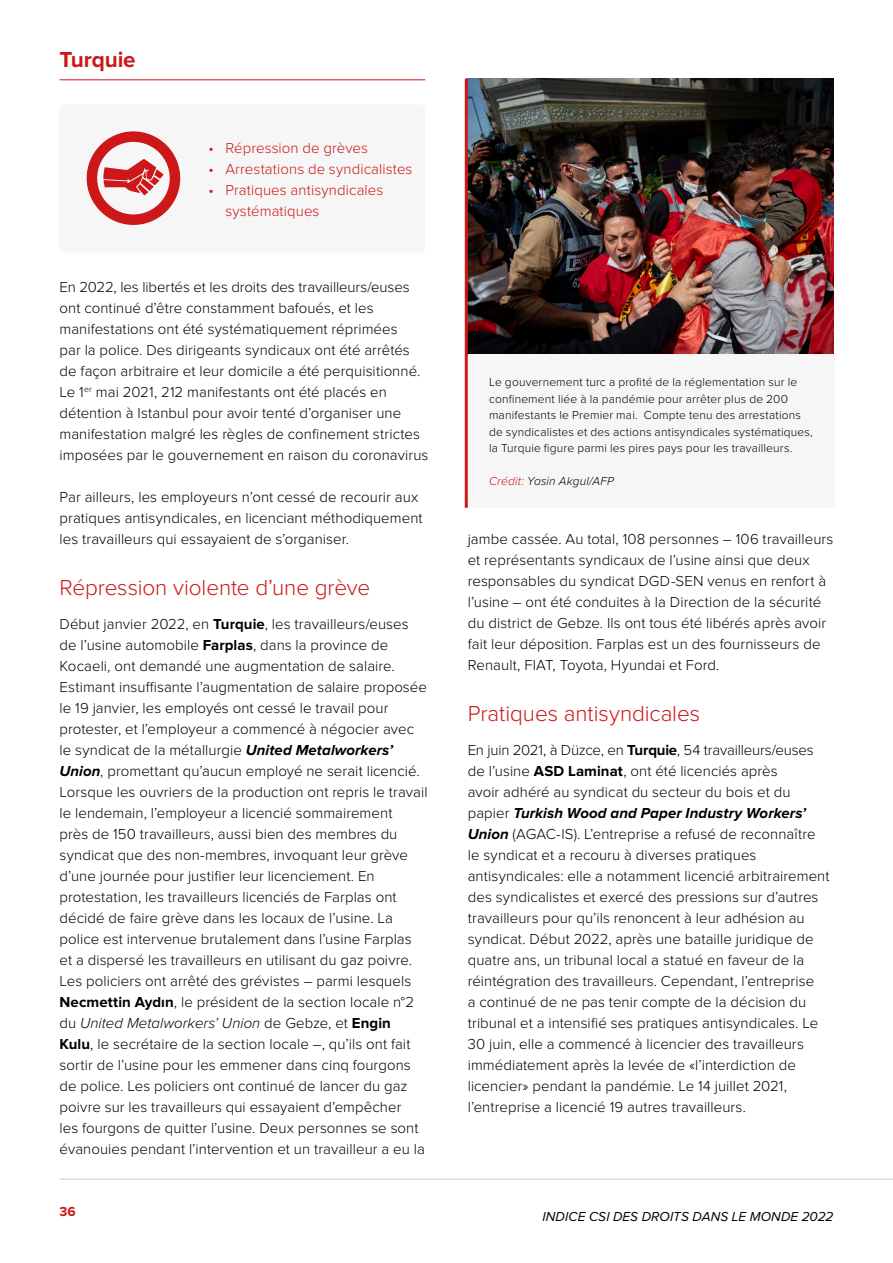
<style>
.page{position:relative;width:893px;height:1263px;background:#fff}
.page>*{position:absolute;margin:0;border:0;box-sizing:border-box;transform-origin:0 0}
.t1{font:300 22.5px "Proxima Nova";letter-spacing:-.005em;color:#cd1719}
.t2{font:700 22.5px "Proxima Nova";letter-spacing:-.005em;color:#cd1719}
.t3{font:300 15px/21px "Proxima Nova";letter-spacing:.005em;color:#000}
.t4{font:300 15px/21px "Proxima Nova";letter-spacing:.005em;color:#cd1719}
.t5{font:italic 13.5px "Proxima Nova";letter-spacing:.005em;color:#000}
.t6{font:700 13.5px "Proxima Nova";color:#cd1719}
.t7{font:300 12px/16.5px "Proxima Nova";letter-spacing:.015em;color:#000}
.t8{font:italic 300 12px "Proxima Nova";letter-spacing:.01em;color:#000}
.s1{font-weight:700}
.s2{font-weight:700;font-style:italic}
.s3{font-style:italic}
.s4{color:#cd1719}
</style>
<div class="page">
<hr style="left:60px;top:1179px;width:833px;height:1px;background:#c6c6c6">
<hr style="left:60px;top:79px;width:365px;height:1px;background:#cd1719">
<div style="left:60px;top:104px;width:365px;height:148px;background:#f6f6f6;border-radius:4px"></div>
<img style="left:468px;top:79px;width:366px;height:275px">
<div style="left:468px;top:354px;width:366px;height:154px;background:#f6f6f6"></div>
<hr style="left:465px;top:79px;width:3px;height:429px;background:#cd1719">
<div style="left:87px;top:131px;width:93px;height:94px;border:10px solid #cd1719;border-radius:50%"></div>
<svg style="left:103px;top:159px;width:60px;height:36px"></svg>
<h1 class="t2" style="left:60px;top:46px;width:78px">Turquie</h1>
<p class="t4" style="left:208px;top:137px;width:161px">• Répression de grèves</p>
<p class="t4" style="left:208px;top:158px;width:206px">• Arrestations de syndicalistes</p>
<p class="t4" style="left:225px;top:179px;width:159px;text-indent:-17px">• Pratiques antisyndicales systématiques</p>
<p class="t3" style="left:60px;top:276px;width:370px">En 2022, les libertés et les droits des travailleurs/euses ont continué d’être constamment bafoués, et les manifestations ont été systématiquement réprimées<br>par la police. Des dirigeants syndicaux ont été arrêtés de façon arbitraire et leur domicile a été perquisitionné.<br>Le 1<sup>er</sup> mai 2021, 212 manifestants ont été placés en détention à Istanbul pour avoir tenté d’organiser une manifestation malgré les règles de confinement strictes imposées par le gouvernement en raison du coronavirus</p>
<p class="t3" style="left:60px;top:486px;width:365px">Par ailleurs, les employeurs n’ont cessé de recourir aux pratiques antisyndicales, en licenciant méthodiquement les travailleurs qui essayaient de s’organiser.</p>
<h1 class="t1" style="left:60px;top:574px;width:312px">Répression violente d’une grève</h1>
<p class="t3" style="left:60px;top:613px;width:370px">Début janvier 2022, en <span class="s1">Turquie</span>, les travailleurs/euses de l’usine automobile <span class="s1">Farplas</span>, dans la province de Kocaeli, ont demandé une augmentation de salaire.<br>Estimant insuffisante l’augmentation de salaire proposée le 19 janvier, les employés ont cessé le travail pour protester, et l’employeur a commencé à négocier avec le syndicat de la métallurgie <span class="s2">United Metalworkers’ Union</span>, promettant qu’aucun employé ne serait licencié.<br>Lorsque les ouvriers de la production ont repris le travail le lendemain, l’employeur a licencié sommairement<br>près de 150 travailleurs, aussi bien des membres du syndicat que des non-membres, invoquant leur grève d’une journée pour justifier leur licenciement. En protestation, les travailleurs licenciés de Farplas ont décidé de faire grève dans les locaux de l’usine. La police est intervenue brutalement dans l’usine Farplas et a dispersé les travailleurs en utilisant du gaz poivre.<br>Les policiers ont arrêté des grévistes – parmi lesquels <span class="s1">Necmettin Aydın</span>, le président de la section locale n°2 du <span class="s3">United Metalworkers’ Union</span> de Gebze, et <span class="s1">Engin Kulu</span>, le secrétaire de la section locale –, qu’ils ont fait sortir de l’usine pour les emmener dans cinq fourgons de police. Les policiers ont continué de lancer du gaz poivre sur les travailleurs qui essayaient d’empêcher<br>les fourgons de quitter l’usine. Deux personnes se sont évanouies pendant l’intervention et un travailleur a eu la</p>
<p class="t7" style="left:489px;top:374px;width:325px">Le gouvernement turc a profité de la réglementation sur le confinement liée à la pandémie pour arrêter plus de 200 manifestants le Premier mai. Compte tenu des arrestations de syndicalistes et des actions antisyndicales systématiques, la Turquie figure parmi les pires pays pour les travailleurs.</p>
<p class="t8" style="left:489px;top:472px;width:126px"><span class="s4">Crédit:</span> Yasin Akgul/AFP</p>
<p class="t3" style="left:468px;top:529px;width:367px">jambe cassée. Au total, 108 personnes – 106 travailleurs et représentants syndicaux de l’usine ainsi que deux responsables du syndicat DGD-SEN venus en renfort à l’usine – ont été conduites à la Direction de la sécurité du district de Gebze. Ils ont tous été libérés après avoir fait leur déposition. Farplas est un des fournisseurs de Renault, FIAT, Toyota, Hyundai et Ford.</p>
<h1 class="t1" style="left:468px;top:701px;width:234px">Pratiques antisyndicales</h1>
<p class="t3" style="left:468px;top:740px;width:363px">En juin 2021, à Düzce, en <span class="s1">Turquie</span>, 54 travailleurs/euses de l’usine <span class="s1">ASD Laminat</span>, ont été licenciés après<br>avoir adhéré au syndicat du secteur du bois et du papier <span class="s2">Turkish Wood and Paper Industry Workers’ Union</span> (AGAC-IS). L’entreprise a refusé de reconnaître le syndicat et a recouru à diverses pratiques antisyndicales: elle a notamment licencié arbitrairement des syndicalistes et exercé des pressions sur d’autres travailleurs pour qu’ils renoncent à leur adhésion au syndicat. Début 2022, après une bataille juridique de quatre ans, un tribunal local a statué en faveur de la réintégration des travailleurs. Cependant, l’entreprise<br>a continué de ne pas tenir compte de la décision du tribunal et a intensifié ses pratiques antisyndicales. Le 30 juin, elle a commencé à licencier des travailleurs immédiatement après la levée de «l’interdiction de licencier» pendant la pandémie. Le 14 juillet 2021, l’entreprise a licencié 19 autres travailleurs.</p>
<p class="t6" style="left:60px;top:1204px;width:18px">36</p>
<p class="t5" style="left:542px;top:1210px;width:293px">INDICE CSI DES DROITS DANS LE MONDE 2022</p>
</div>
